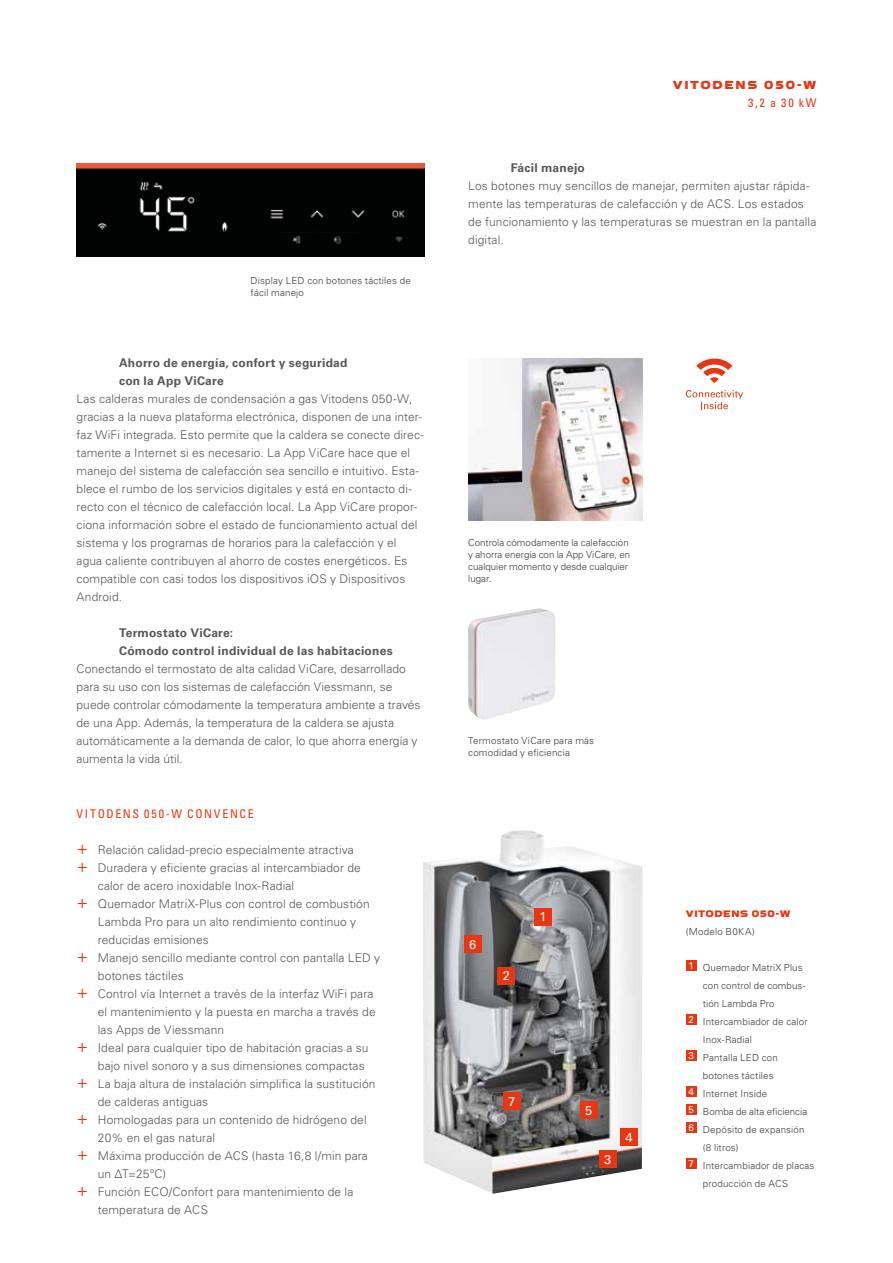
<style>
.page{position:relative;width:893px;height:1263px;background:#fff}
.page>*{position:absolute;margin:0;border:0;box-sizing:border-box;transform-origin:0 0}
.t1{font:12.75px "Univers LTCYR 55 Roman";color:#fff}
.t2{font:300 12px/18px "Univers LTCYR 45";letter-spacing:.01em;color:#575756}
.t3{font:700 12px/18px "Univers LTCYR 65";letter-spacing:.02em;color:#575756}
.t4{font:condensed 12px "Univers LTCYR 57";letter-spacing:.14em;color:#e63612}
.t5{font:12px "Viessmann";letter-spacing:.105em;color:#e63612}
.t6{font:300 9.75px/12px "Univers LTCYR 45";letter-spacing:.015em;color:#3c3c3b}
.t7{font:300 9.75px/12px "Univers LTCYR 45";letter-spacing:-.005em;color:#3c3c3b}
.t8{font:9.75px "Viessmann";letter-spacing:.01em;color:#e63612}
.s1{font-size:18px;color:#e63612}
</style>
<div class="page">
<img style="left:423px;top:830px;width:219px;height:364px">
<img style="left:468px;top:359px;width:174px;height:162px">
<img style="left:468px;top:608px;width:87px;height:112px">
<img style="left:77px;top:164px;width:348px;height:92px">
<div style="left:498px;top:967px;width:17px;height:17px;background:#e63612"></div>
<div style="left:599px;top:1151px;width:17px;height:17px;background:#e63612"></div>
<div style="left:464px;top:936px;width:17px;height:17px;background:#e63612"></div>
<div style="left:580px;top:1101px;width:17px;height:17px;background:#e63612"></div>
<div style="left:686px;top:960px;width:10px;height:11px;background:#e63612"></div>
<div style="left:686px;top:1014px;width:10px;height:11px;background:#e63612"></div>
<div style="left:686px;top:1050px;width:10px;height:11px;background:#e63612"></div>
<div style="left:686px;top:1086px;width:10px;height:11px;background:#e63612"></div>
<div style="left:686px;top:1104px;width:10px;height:11px;background:#e63612"></div>
<div style="left:686px;top:1122px;width:10px;height:11px;background:#e63612"></div>
<div style="left:686px;top:1158px;width:10px;height:11px;background:#e63612"></div>
<div style="left:534px;top:908px;width:17px;height:17px;background:#e63612"></div>
<div style="left:621px;top:1128px;width:17px;height:17px;background:#e63612"></div>
<svg style="left:686px;top:390px;width:57px;height:19px"></svg>
<svg style="left:696px;top:358px;width:36px;height:25px"></svg>
<div style="left:503px;top:1093px;width:17px;height:17px;background:#e63612"></div>
<p class="t6" style="left:251px;top:274px;width:162px">Display LED con botones táctiles de fácil manejo</p>
<p class="t3" style="left:119px;top:353px;width:230px">Ahorro de energía, confort y seguridad con la App ViCare</p>
<p class="t2" style="left:77px;top:390px;width:349px">Las calderas murales de condensación a gas Vitodens 050-W, gracias a la nueva plataforma electrónica, disponen de una inter&shy;faz WiFi integrada. Esto permite que la caldera se conecte direc&shy;tamente a Internet si es necesario. La App ViCare hace que el manejo del sistema de calefacción sea sencillo e intuitivo. Esta&shy;blece el rumbo de los servicios digitales y está en contacto di&shy;recto con el técnico de calefacción local. La App ViCare propor&shy;ciona información sobre el estado de funcionamiento actual del sistema y los programas de horarios para la calefacción y el agua caliente contribuyen al ahorro de costes energéticos. Es compatible con casi todos los dispositivos iOS y Dispositivos Android.</p>
<p class="t3" style="left:119px;top:623px;width:275px">Termostato ViCare:<br>Cómodo control individual de las habitaciones</p>
<p class="t2" style="left:77px;top:660px;width:346px">Conectando el termostato de alta calidad ViCare, desarrollado para su uso con los sistemas de calefacción Viessmann, se puede controlar cómodamente la temperatura ambiente a través de una App. Además, la temperatura de la caldera se ajusta automáticamente a la demanda de calor, lo que ahorra energía y aumenta la vida útil.</p>
<p class="t4" style="left:77px;top:806px;width:179px">VITODENS 050-W CONVENCE</p>
<p class="t2" style="left:77px;top:841px;width:279px"><span class="s1">+</span> Relación calidad-precio especialmente atractiva</p>
<p class="t2" style="left:77px;top:859px;width:286px"><span class="s1">+</span> Duradera y eficiente gracias al intercambiador de</p>
<p class="t2" style="left:98px;top:877px;width:198px">calor de acero inoxidable Inox-Radial</p>
<p class="t2" style="left:77px;top:895px;width:295px"><span class="s1">+</span> Quemador MatriX-Plus con control de combustión</p>
<p class="t2" style="left:98px;top:913px;width:260px">Lambda Pro para un alto rendimiento continuo y</p>
<p class="t2" style="left:98px;top:931px;width:113px">reducidas emisiones</p>
<p class="t2" style="left:77px;top:949px;width:305px"><span class="s1">+</span> Manejo sencillo mediante control con pantalla LED y</p>
<p class="t2" style="left:98px;top:967px;width:88px">botones táctiles</p>
<p class="t2" style="left:77px;top:985px;width:298px"><span class="s1">+</span> Control vía Internet a través de la interfaz WiFi para</p>
<p class="t2" style="left:98px;top:1003px;width:279px">el mantenimiento y la puesta en marcha a través de</p>
<p class="t2" style="left:98px;top:1021px;width:128px">las Apps de Viessmann</p>
<p class="t2" style="left:77px;top:1039px;width:293px"><span class="s1">+</span> Ideal para cualquier tipo de habitación gracias a su</p>
<p class="t2" style="left:98px;top:1057px;width:268px">bajo nivel sonoro y a sus dimensiones compactas</p>
<p class="t2" style="left:77px;top:1075px;width:300px"><span class="s1">+</span> La baja altura de instalación simplifica la sustitución</p>
<p class="t2" style="left:98px;top:1093px;width:112px">de calderas antiguas</p>
<p class="t2" style="left:77px;top:1111px;width:292px"><span class="s1">+</span> Homologadas para un contenido de hidrógeno del</p>
<p class="t2" style="left:98px;top:1129px;width:119px">20% en el gas natural</p>
<p class="t2" style="left:77px;top:1147px;width:293px"><span class="s1">+</span> Máxima producción de ACS (hasta 16,8 l/min para</p>
<p class="t2" style="left:98px;top:1165px;width:70px">un ∆T=25ºC)</p>
<p class="t2" style="left:77px;top:1183px;width:278px"><span class="s1">+</span> Función ECO/Confort para mantenimiento de la</p>
<p class="t2" style="left:98px;top:1201px;width:112px">temperatura de ACS</p>
<p class="t5" style="left:673px;top:76px;width:145px">VITODENS 050-W</p>
<p class="t4" style="left:748px;top:95px;width:70px">3,2 a 30 kW</p>
<p class="t3" style="left:511px;top:159px;width:76px">Fácil manejo</p>
<p class="t2" style="left:468px;top:177px;width:350px">Los botones muy sencillos de manejar, permiten ajustar rápida&shy;mente las temperaturas de calefacción y de ACS. Los estados de funcionamiento y las temperaturas se muestran en la pantalla digital.</p>
<p class="t7" style="left:468px;top:536px;width:163px">Controla cómodamente la calefacción y ahorra energía con la App ViCare, en cualquier momento y desde cualquier lugar.</p>
<p class="t6" style="left:468px;top:734px;width:127px">Termostato ViCare para más comodidad y eficiencia</p>
<p class="t1" style="left:469px;top:935px;width:9px">6</p>
<p class="t1" style="left:503px;top:967px;width:9px">2</p>
<p class="t1" style="left:539px;top:908px;width:9px">1</p>
<p class="t1" style="left:508px;top:1093px;width:9px">7</p>
<p class="t1" style="left:585px;top:1101px;width:9px">5</p>
<p class="t1" style="left:604px;top:1150px;width:9px">3</p>
<p class="t1" style="left:625px;top:1128px;width:9px">4</p>
<p class="t8" style="left:686px;top:907px;width:106px">VITODENS 050-W</p>
<p class="t6" style="left:686px;top:925px;width:70px">(Modelo B0KA)</p>
<p class="t6" style="left:688px;top:961px;width:116px"><sup>1</sup> Quemador MatriX Plus</p>
<p class="t6" style="left:703px;top:979px;width:104px">con control de combus-</p>
<p class="t6" style="left:703px;top:997px;width:73px">tión Lambda Pro</p>
<p class="t6" style="left:688px;top:1015px;width:121px"><sup>2</sup> Intercambiador de calor</p>
<p class="t6" style="left:703px;top:1033px;width:51px">Inox-Radial</p>
<p class="t6" style="left:688px;top:1051px;width:91px"><sup>3</sup> Pantalla LED con</p>
<p class="t6" style="left:703px;top:1069px;width:72px">botones táctiles</p>
<p class="t6" style="left:688px;top:1087px;width:80px"><sup>4</sup> Internet Inside</p>
<p class="t6" style="left:688px;top:1105px;width:120px"><sup>5</sup> Bomba de alta eficiencia</p>
<p class="t6" style="left:688px;top:1123px;width:118px"><sup>6</sup> Depósito de expansión</p>
<p class="t6" style="left:703px;top:1141px;width:37px">(8 litros)</p>
<p class="t6" style="left:688px;top:1159px;width:127px"><sup>7</sup> Intercambiador de placas</p>
<p class="t6" style="left:703px;top:1177px;width:87px">producción de ACS</p>
</div>
